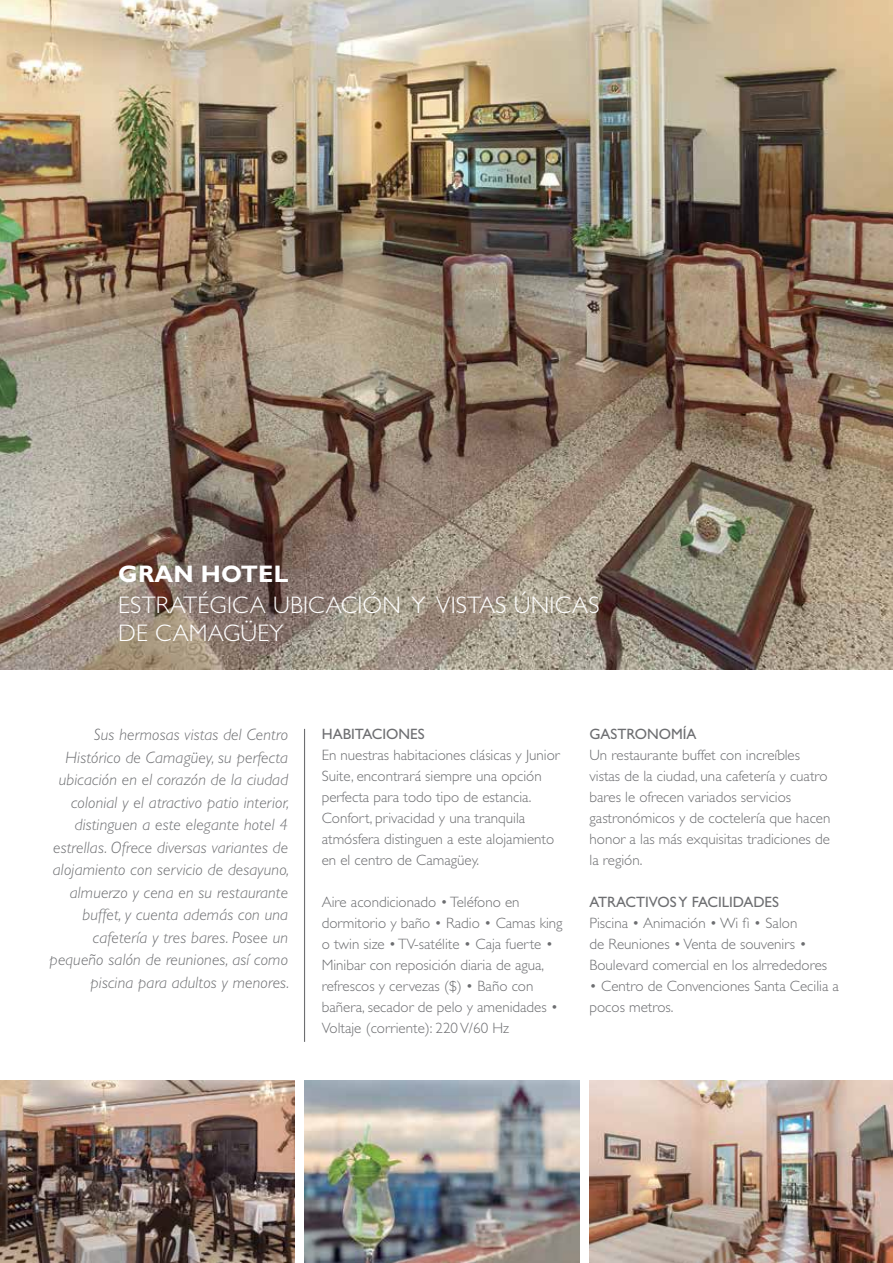
<style>
.page{position:relative;width:893px;height:1263px;background:#fff}
.page>*{position:absolute;margin:0;border:0;box-sizing:border-box;transform-origin:0 0}
.t1{font:300 24px/28.2px "Gill Sans Std";letter-spacing:.01em;color:#fff}
.t2{font:700 24px "Gill Sans Std";letter-spacing:.01em;color:#fff}
.t3{font:italic 300 16.5px/22.5px "Gill Sans Std";letter-spacing:.01em;color:#6d6e71;text-align:right}
.t4{font:300 15px/21px "Gill Sans Std";color:#6d6e71}
.t5{font:15px "Gill Sans Std";color:#6d6e71}
</style>
<div class="page">
<img style="left:0;top:0;width:893px;height:670px">
<hr style="left:304px;top:729px;width:1px;height:313px;background:#6d6e71">
<img style="left:0;top:1081px;width:294px;height:182px">
<img style="left:305px;top:1081px;width:274px;height:182px">
<img style="left:590px;top:1081px;width:303px;height:182px">
<h1 class="t2" style="left:118px;top:560px;width:172px">GRAN HOTEL</h1>
<h1 class="t1" style="left:118px;top:591px;width:483px">ESTRATÉGICA UBICACIÓN Y VISTAS ÚNICAS<br>DE CAMAGÜEY</h1>
<p class="t3" style="left:50px;top:723px;width:241px">Sus hermosas vistas del Centro Histórico de Camagüey, su perfecta ubicación en el corazón de la ciudad colonial y el atractivo patio interior, distinguen a este elegante hotel 4 estrellas. Ofrece diversas variantes de alojamiento con servicio de desayuno, almuerzo y cena en su restaurante buffet, y cuenta además con una cafetería y tres bares. Posee un pequeño salón de reuniones, así como piscina para adultos y menores.</p>
<p class="t5" style="left:322px;top:725px;width:104px">HABITACIONES</p>
<p class="t4" style="left:322px;top:745px;width:240px">En nuestras habitaciones clásicas y Junior Suite, encontrará siempre una opción perfecta para todo tipo de estancia.<br>Confort, privacidad y una tranquila atmósfera distinguen a este alojamiento en el centro de Camagüey.</p>
<p class="t4" style="left:322px;top:892px;width:242px">Aire acondicionado • Teléfono en dormitorio y baño • Radio • Camas king o twin size • TV-satélite • Caja fuerte • Minibar con reposición diaria de agua, refrescos y cervezas ($) • Baño con bañera, secador de pelo y amenidades • Voltaje (corriente): 220 V/60 Hz</p>
<p class="t5" style="left:589px;top:725px;width:109px">GASTRONOMÍA</p>
<p class="t4" style="left:589px;top:745px;width:242px">Un restaurante buffet con increíbles vistas de la ciudad, una cafetería y cuatro bares le ofrecen variados servicios gastronómicos y de coctelería que hacen honor a las más exquisitas tradiciones de la región.</p>
<p class="t5" style="left:589px;top:893px;width:191px">ATRACTIVOS Y FACILIDADES</p>
<p class="t4" style="left:589px;top:913px;width:239px">Piscina • Animación • Wi fi • Salon<br>de Reuniones • Venta de souvenirs •<br>Boulevard comercial en los alrrededores</p>
<p class="t4" style="left:589px;top:976px;width:251px">• Centro de Convenciones Santa Cecilia a pocos metros.</p>
</div>
